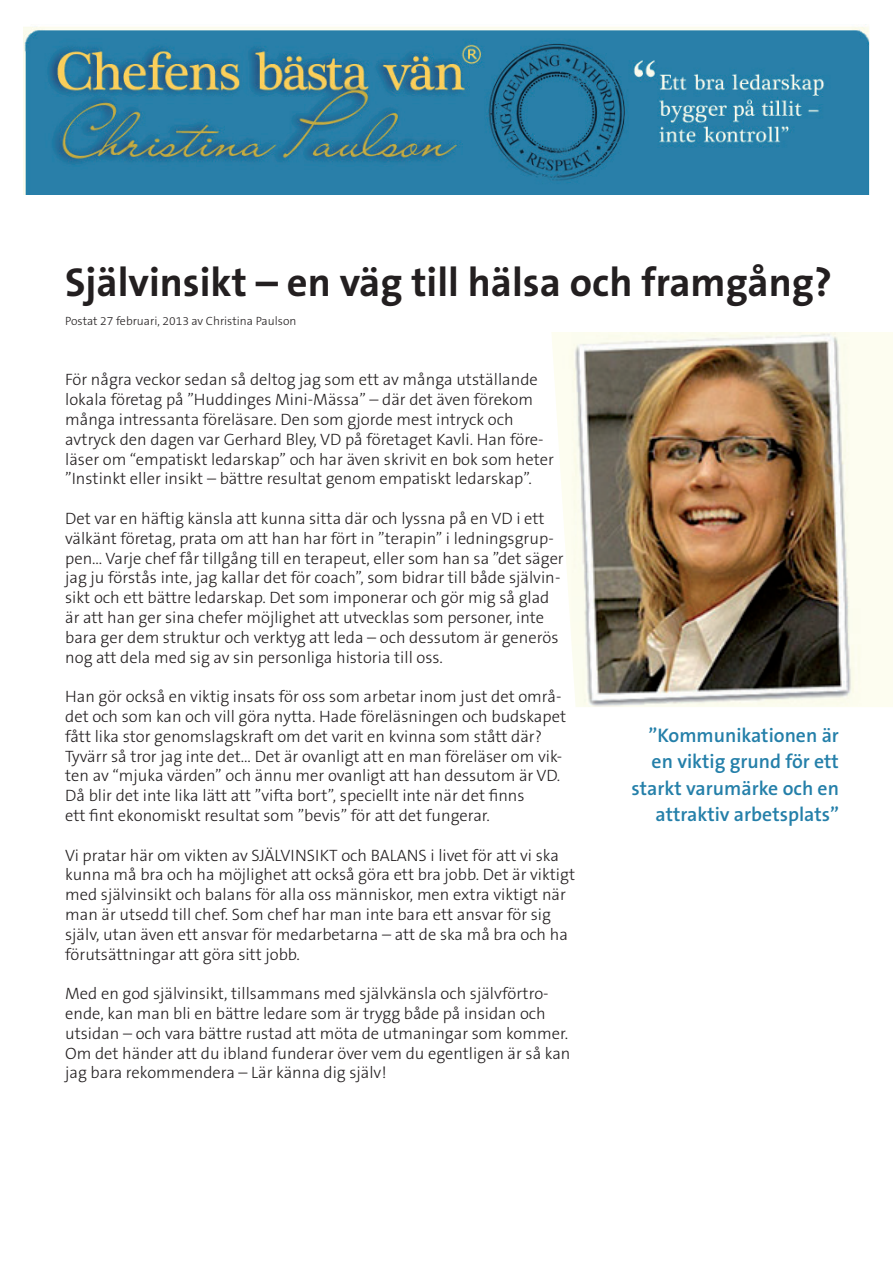
<style>
.page{position:relative;width:893px;height:1263px;background:#fff}
.page>*{position:absolute;margin:0;border:0;box-sizing:border-box;transform-origin:0 0}
.t1{font:700 40.5px "The Sans B W7";color:#231f20}
.t2{font:600 19.8px/26.2px "The Sans B W6";color:#247fa9;text-align:right}
.t3{font:300 16.5px/19.8px "The Sans B W3";color:#231f20}
.t4{font:300 12px "The Sans B W3";color:#231f20}
</style>
<div class="page">
<img style="left:23px;top:27px;width:846px;height:167px">
<img style="left:552px;top:332px;width:341px;height:375px">
<h1 class="t1" style="left:65px;top:256px;width:768px">Självinsikt – en väg till hälsa och framgång?</h1>
<p class="t4" style="left:65px;top:313px;width:233px">Postat 27 februari, 2013 av Christina Paulson</p>
<p class="t3" style="left:65px;top:370px;width:490px">För några veckor sedan så deltog jag som ett av många utställande lokala företag på ”Huddinges Mini-Mässa” – där det även förekom många intressanta föreläsare. Den som gjorde mest intryck och avtryck den dagen var Gerhard Bley, VD på företaget Kavli. Han före&shy;läser om “empatiskt ledarskap” och har även skrivit en bok som heter ”Instinkt eller insikt – bättre resultat genom empatiskt ledarskap”.</p>
<p class="t3" style="left:65px;top:509px;width:500px">Det var en häftig känsla att kunna sitta där och lyssna på en VD i ett välkänt företag, prata om att han har fört in ”terapin” i ledningsgrup&shy;pen… Varje chef får tillgång till en terapeut, eller som han sa ”det säger jag ju förstås inte, jag kallar det för coach”, som bidrar till både självin&shy;sikt och ett bättre ledarskap. Det som imponerar och gör mig så glad är att han ger sina chefer möjlighet att utvecklas som personer, inte bara ger dem struktur och verktyg att leda – och dessutom är generös nog att dela med sig av sin personliga historia till oss.</p>
<p class="t3" style="left:65px;top:687px;width:502px">Han gör också en viktig insats för oss som arbetar inom just det områ&shy;det och som kan och vill göra nytta. Hade föreläsningen och budskapet fått lika stor genomslagskraft om det varit en kvinna som stått där?<br>Tyvärr så tror jag inte det… Det är ovanligt att en man föreläser om vik&shy;ten av “mjuka värden” och ännu mer ovanligt att han dessutom är VD.<br>Då blir det inte lika lätt att ”vifta bort”, speciellt inte när det finns<br>ett fint ekonomiskt resultat som ”bevis” för att det fungerar.</p>
<p class="t3" style="left:65px;top:845px;width:511px">Vi pratar här om vikten av SJÄLVINSIKT och BALANS i livet för att vi ska kunna må bra och ha möjlighet att också göra ett bra jobb. Det är viktigt med självinsikt och balans för alla oss människor, men extra viktigt när man är utsedd till chef. Som chef har man inte bara ett ansvar för sig själv, utan även ett ansvar för medarbetarna – att de ska må bra och ha förutsättningar att göra sitt jobb.</p>
<p class="t3" style="left:65px;top:984px;width:507px">Med en god självinsikt, tillsammans med självkänsla och självförtro&shy;ende, kan man bli en bättre ledare som är trygg både på insidan och utsidan – och vara bättre rustad att möta de utmaningar som kommer.<br>Om det händer att du ibland funderar över vem du egentligen är så kan jag bara rekommendera – Lär känna dig själv!</p>
<p class="t2" style="left:632px;top:722px;width:209px">”Kommunikationen är en viktig grund för ett starkt varumärke och en attraktiv arbetsplats”</p>
</div>
